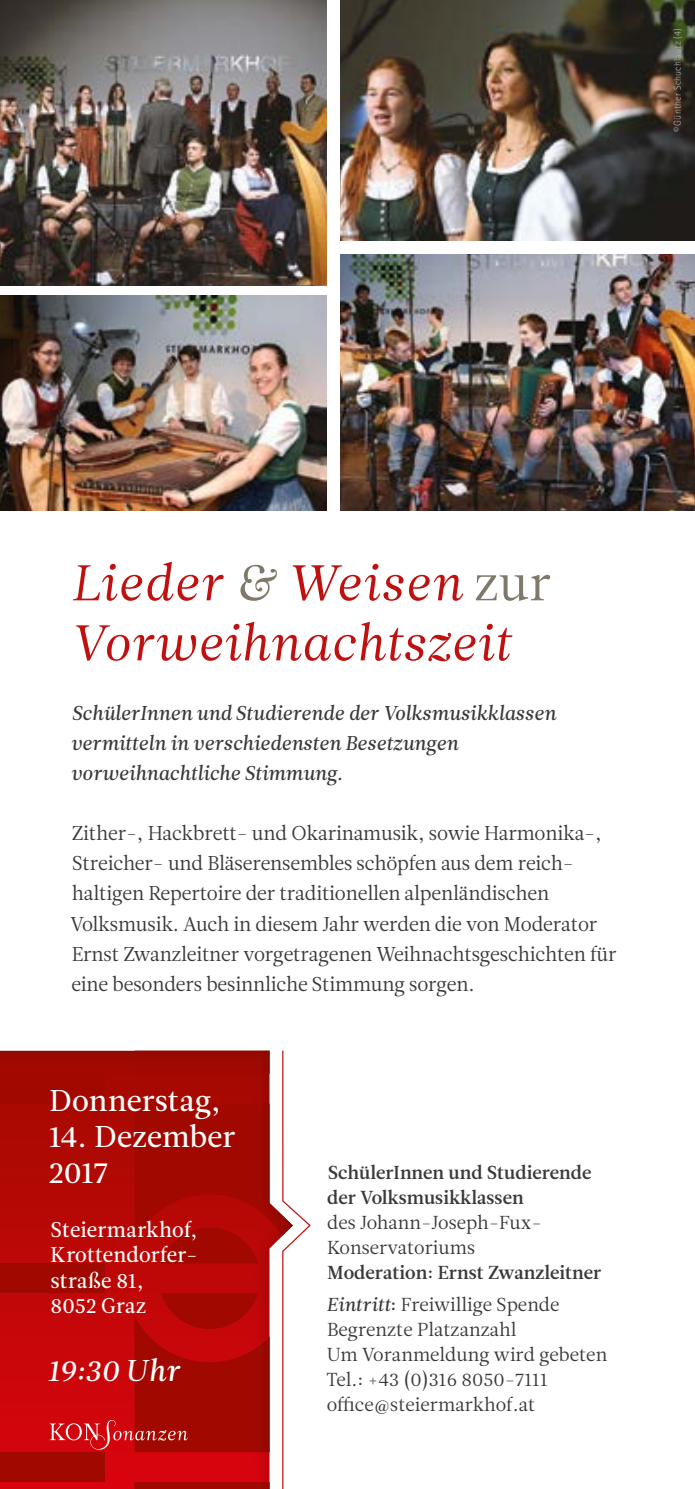
<style>
.page{position:relative;width:695px;height:1489px;background:#fff}
.page>*{position:absolute;margin:0;border:0;box-sizing:border-box;transform-origin:0 0}
.t1{font:50px/60px "Leitura News Italic 1";letter-spacing:.005em;color:#c01111}
.t2{font:30px/36px "Leitura News Roman 2";letter-spacing:.005em;color:#fff}
.t3{font:30px "Leitura News Italic 2";letter-spacing:.01em;color:#fff}
.t4{font:21.25px/25.5px "Leitura News Roman 2";letter-spacing:.005em;color:#fff}
.t5{font:20px/30px "Leitura News Roman 1";letter-spacing:-.01em;color:#3a3a39}
.t6{font:20px/30px "Leitura News Italic 2";letter-spacing:-.01em;color:#3a3a39}
.t7{font:18.75px/25px "Leitura News Roman 1";color:#3a3a39}
.t8{font:18.75px/25px "Leitura News Roman 3";color:#3a3a39}
.t9{font:300 10px "Rotis Sans Serif";letter-spacing:.025em;color:#b1b2b3}
.s1{color:#80786a}
.s2{font-family:"Leitura News Roman 1";color:#80786a}
.s3{font-family:"Leitura News Italic 2"}
.s4{font-family:"Leitura News Roman 3"}
</style>
<div class="page">
<img style="left:0;top:0;width:694px;height:1488px">
<p class="t9" style="left:671px;top:132px;width:105px;rotate:-90deg">© Günther Schuchlautz (4)</p>
<h1 class="t1" style="left:71px;top:554px;width:481px">Lieder <span class="s1">&amp;</span> Weisen <span class="s2">zur<br></span>Vorweihnachtszeit</h1>
<p class="t6" style="left:71px;top:698px;width:486px">SchülerInnen und Studierende der Volksmusikklassen vermitteln in verschiedensten Besetzungen vorweihnachtliche Stimmung.</p>
<p class="t5" style="left:70px;top:818px;width:547px">Zither-, Hackbrett- und Okarinamusik, sowie Harmonika-, Streicher- und Bläserensembles schöpfen aus dem reich&shy;haltigen Repertoire der traditionellen alpenländischen Volksmusik. Auch in diesem Jahr werden die von Moderator Ernst Zwanzleitner vorgetragenen Weihnachtsgeschichten für eine besonders besinnliche Stimmung sorgen.</p>
<h2 class="t2" style="left:49px;top:1082px;width:173px">Donnerstag,</h2>
<h2 class="t2" style="left:48px;top:1118px;width:189px">14. Dezember<br>2017</h2>
<p class="t4" style="left:50px;top:1216px;width:149px">Steiermarkhof,<br>Krottendorfer&shy;straße 81,<br>8052 Graz</p>
<h2 class="t3" style="left:47px;top:1352px;width:134px">19:30 Uhr</h2>
<p class="t8" style="left:327px;top:1159px;width:266px">SchülerInnen und Studierende der Volksmusikklassen</p>
<p class="t7" style="left:327px;top:1209px;width:216px">des Johann-Joseph-Fux-<br>Konservatoriums</p>
<p class="t8" style="left:327px;top:1259px;width:275px">Moderation: Ernst Zwanzleitner</p>
<p class="t7" style="left:326px;top:1291px;width:282px"><span class="s3">Eintritt</span><span class="s4">:</span> Freiwillige Spende<br>Begrenzte Platzanzahl<br>Um Voranmeldung wird gebeten<br>Tel.: +43 (0)316 8050-7111 office@steiermarkhof.at</p>
</div>
